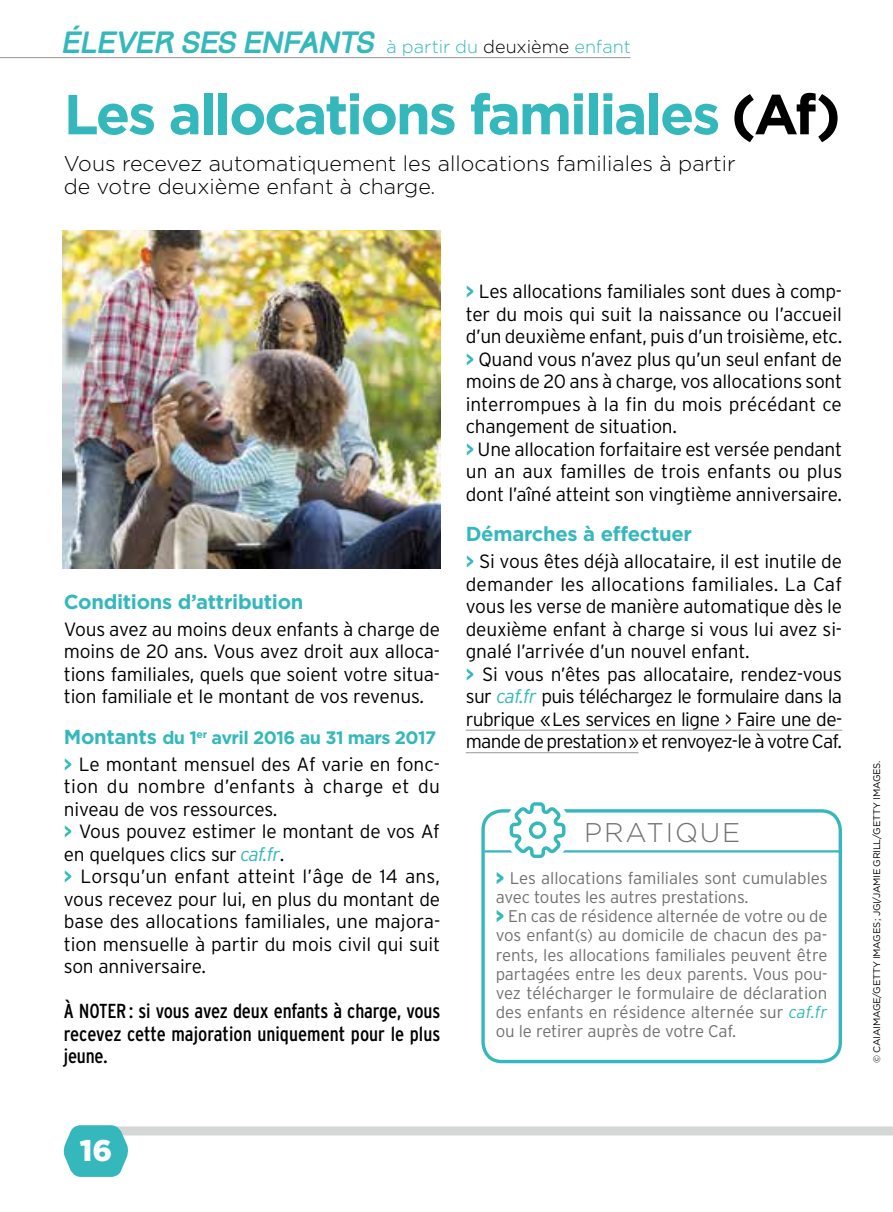
<style>
.page{position:relative;width:893px;height:1212px;background:#fff}
.page>*{position:absolute;margin:0;border:0;box-sizing:border-box;transform-origin:0 0}
.t1{font:700 56.25px "Gotham";letter-spacing:-.04em;color:#35b8bc}
.t2{font:900 29.93px "Gotham";color:#fff}
.t3{font:italic 27px "Track";letter-spacing:-.01em;color:#35b8bc;scale:1.05 1}
.t4{font:300 27px "Gotham";letter-spacing:.07em;color:#717170}
.t5{font:300 21.38px/23.6px "Gotham";color:#000}
.t6{font:condensed 20.25px/22.5px "Interstate";color:#000;text-align:justify}
.t7{font:700 20.25px "Gotham";letter-spacing:-.015em;color:#35b8bc}
.t8{font:300 19.12px/22.5px "Interstate";letter-spacing:-.015em;color:#000}
.t9{font:700 18px "Gotham";letter-spacing:-.03em;color:#35b8bc}
.t10{font:300 16.88px/19.1px "Interstate";letter-spacing:-.01em;color:#717170}
.t11{font:9.45px "Gotham";letter-spacing:-.025em;color:#000}
.s1{font-family:"Gotham";font-weight:300;font-style:normal;font-size:18px}
.s2{font-family:"Gotham";font-weight:300;font-style:normal;font-size:18px;color:#000}
.s3{color:#000}
.s4{font-size:20.25px}
.s5{font-weight:700;color:#35b8bc}
.s6{font-style:italic;color:#35b8bc}
.s7{font-weight:900;color:#35b8bc}
</style>
<div class="page">
<div style="left:99px;top:1126px;width:794px;height:9px;background:#d5d6d6"></div>
<svg style="left:63px;top:1125px;width:66px;height:52px;background:#56c3c6"></svg>
<hr style="left:0;top:57px;width:630px;height:1px;background:#a2a3a3">
<hr style="left:483px;top:850px;width:357px;height:2px;background:#35b8bc">
<div style="left:481px;top:809px;width:361px;height:254px;border:3px solid #35b8bc;border-radius:19px"></div>
<div style="left:504px;top:796px;width:67px;height:68px;background:#fff;border-radius:50%"></div>
<svg style="left:510px;top:802px;width:55px;height:56px"></svg>
<hr style="left:466px;top:730px;width:376px;height:1px;background:#a2a3a3">
<hr style="left:466px;top:752px;width:172px;height:1px;background:#a2a3a3">
<img style="left:63px;top:231px;width:377px;height:337px">
<h3 class="t3" style="left:64px;top:26px;width:542px">ÉLEVER SES ENFANTS <span class="s1">à partir du</span> <span class="s2">deuxième</span> <span class="s1">enfant</span></h3>
<h1 class="t1" style="left:64px;top:77px;width:779px">Les allocations familiales <span class="s3">(Af)</span></h1>
<p class="t5" style="left:64px;top:151px;width:673px">Vous recevez automatiquement les allocations familiales à partir de votre deuxième enfant à charge.</p>
<p class="t7" style="left:64px;top:588px;width:241px">Conditions d’attribution</p>
<p class="t8" style="left:64px;top:617px;width:378px;text-align:justify">Vous avez au moins deux enfants à charge de moins de 20 ans. Vous avez droit aux alloca&shy;tions familiales, quels que soient votre situa&shy;tion familiale et le montant de vos revenus.</p>
<p class="t9" style="left:64px;top:725px;width:374px"><span class="s4">Montants</span> du 1<sup>er</sup> avril 2016 au 31 mars 2017</p>
<p class="t8" style="left:64px;top:752px;width:378px"><span class="s5">&gt;</span> Le montant mensuel des Af varie en fonc&shy;tion du nombre d’enfants à charge et du niveau de vos ressources.<br><span class="s5">&gt;</span> Vous pouvez estimer le montant de vos Af en quelques clics sur <span class="s6">caf.fr</span>.<br><span class="s5">&gt;</span> Lorsqu’un enfant atteint l’âge de 14 ans, vous recevez pour lui, en plus du montant de base des allocations familiales, une majora&shy;tion mensuelle à partir du mois civil qui suit son anniversaire.</p>
<p class="t6" style="left:64px;top:1000px;width:25px">À note</p>
<p class="t6" style="left:64px;top:1000px;width:378px;text-indent:52px">r: si vous avez deux enfants à charge, vous recevez cette majoration uniquement pour le plus jeune.</p>
<p class="t8" style="left:466px;top:280px;width:378px"><span class="s5">&gt;</span> Les allocations familiales sont dues à comp&shy;ter du mois qui suit la naissance ou l’accueil d’un deuxième enfant, puis d’un troisième, etc. <span class="s5">&gt;</span> Quand vous n’avez plus qu’un seul enfant de moins de 20 ans à charge, vos allocations sont interrompues à la fin du mois précédant ce changement de situation.<br><span class="s5">&gt;</span> Une allocation forfaitaire est versée pendant un an aux familles de trois enfants ou plus dont l’aîné atteint son vingtième anniversaire.</p>
<p class="t7" style="left:466px;top:520px;width:228px">Démarches à effectuer</p>
<p class="t8" style="left:466px;top:550px;width:378px"><span class="s5">&gt;</span> Si vous êtes déjà allocataire, il est inutile de demander les allocations familiales. La Caf vous les verse de manière automatique dès le deuxième enfant à charge si vous lui avez si&shy;gnalé l’arrivée d’un nouvel enfant.<br><span class="s5">&gt;</span> Si vous n’êtes pas allocataire, rendez-vous sur <span class="s6">caf.fr</span> puis téléchargez le formulaire dans la rubrique «Les services en ligne &gt; Faire une de&shy;mande de prestation» et renvoyez-le à votre Caf.</p>
<h3 class="t4" style="left:584px;top:815px;width:158px">PRATIQUE</h3>
<p class="t10" style="left:496px;top:868px;width:333px"><span class="s7">&gt;</span> Les allocations familiales sont cumulables avec toutes les autres prestations.<br><span class="s7">&gt;</span> En cas de résidence alternée de votre ou de vos enfant(s) au domicile de chacun des pa&shy;rents, les allocations familiales peuvent être partagées entre les deux parents. Vous pou&shy;vez télécharger le formulaire de déclaration des enfants en résidence alternée sur <span class="s6">caf.fr </span>ou le retirer auprès de votre Caf.</p>
<h2 class="t2" style="left:80px;top:1130px;width:34px">16</h2>
<p class="t11" style="left:871px;top:1063px;width:304px;rotate:-90deg">© CaiaImage/Getty Images ; JGI/Jamie Grill/Getty Images.</p>
</div>
